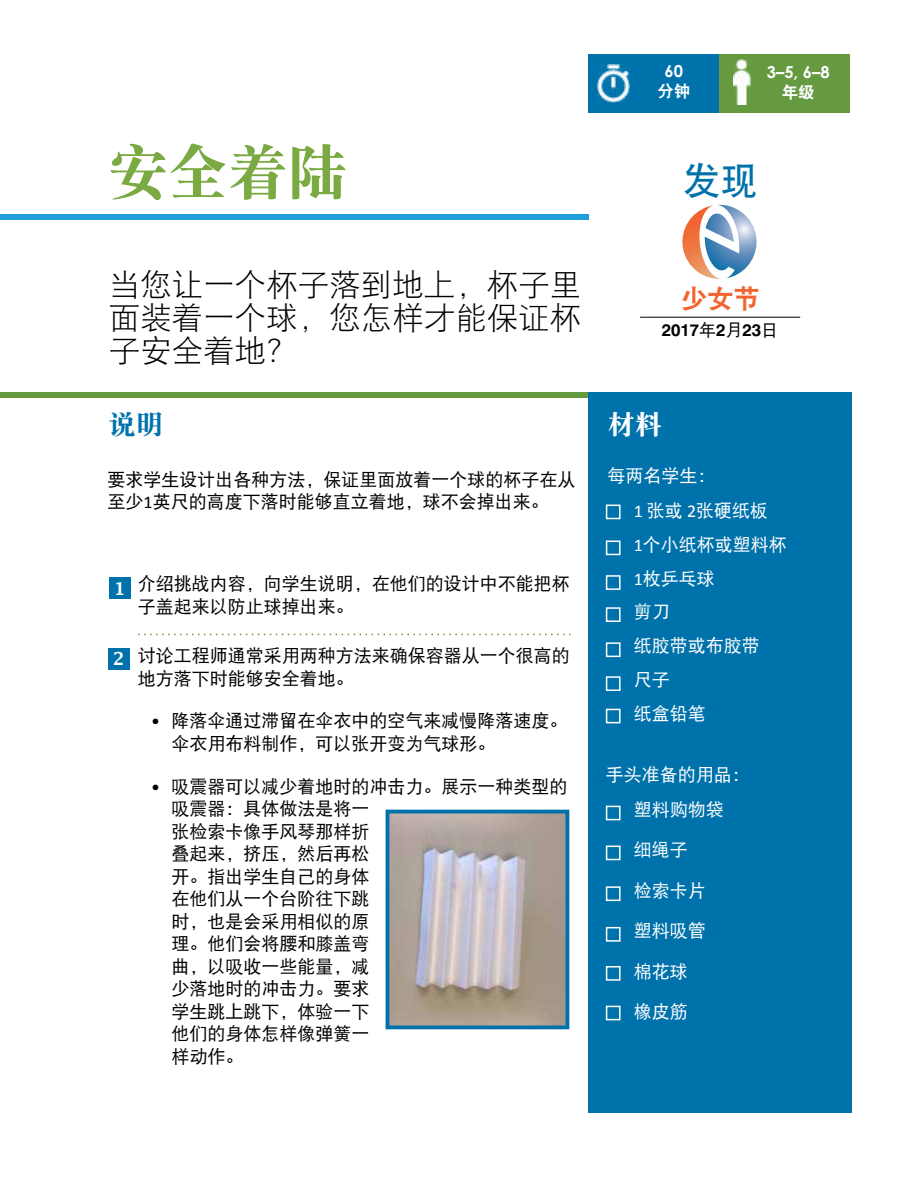
<style>
.page{position:relative;width:918px;height:1188px;background:#fff}
.page>*{position:absolute;margin:0;border:0;box-sizing:border-box;transform-origin:0 0}
.t1{font:60px "DFP Song W9";color:#7aaa41}
.t2{font:37.5px "DFP Hei W7 GBK EUC H";color:#0072aa}
.t3{font:31.5px/33px "DFP Hei W3";color:#000;text-align:justify}
.t4{font:27px "DFP Song W9";color:#fff}
.t5{font:27px "DFP Song W9";color:#0072ab}
.t6{font:26.25px "DFP Hei W9 GBK EUC H";color:#f2632f}
.t7{font:18px/22.5px "DFP Hei W5";color:#000}
.t8{font:18px/33.8px "DFP Hei W5";color:#fff}
.t9{font:600 18px "Lucida Fax";color:#fff}
.t10{font:700 16.8px "Helvetica";color:#000}
.t11{font:700 16.5px "Century Gothic";color:#fff}
.t12{font:16.5px "DFP Hei W9";color:#fff}
.s1{font-family:"Calibri"}
.s2{font-family:"DFP Hei W5 GBK EUC H";font-weight:400}
</style>
<div class="page">
<div style="left:0;top:214px;width:588px;height:6px;background:#20a0db"></div>
<div style="left:0;top:392px;width:589px;height:6px;background:#659a41"></div>
<div style="left:589px;top:392px;width:263px;height:720px;background:#0072ab"></div>
<svg style="left:138px;top:634px;width:433px;height:1px"></svg>
<div style="left:719px;top:54px;width:131px;height:59px;background:#659a41"></div>
<div style="left:588px;top:54px;width:130px;height:59px;background:#0072ab"></div>
<img style="left:734px;top:60px;width:16px;height:44px">
<img style="left:597px;top:64px;width:33px;height:38px">
<div style="left:606px;top:541px;width:15px;height:14px;border:2px solid #fff"></div>
<div style="left:606px;top:607px;width:15px;height:15px;border:2px solid #fff"></div>
<div style="left:606px;top:806px;width:15px;height:14px;border:2px solid #fff"></div>
<div style="left:606px;top:846px;width:15px;height:14px;border:2px solid #fff"></div>
<div style="left:606px;top:886px;width:15px;height:15px;border:2px solid #fff"></div>
<div style="left:606px;top:927px;width:15px;height:15px;border:2px solid #fff"></div>
<div style="left:606px;top:575px;width:15px;height:15px;border:2px solid #fff"></div>
<div style="left:606px;top:642px;width:15px;height:15px;border:2px solid #fff"></div>
<div style="left:606px;top:676px;width:15px;height:15px;border:2px solid #fff"></div>
<div style="left:606px;top:709px;width:15px;height:14px;border:2px solid #fff"></div>
<div style="left:606px;top:505px;width:15px;height:14px;border:2px solid #fff"></div>
<div style="left:606px;top:966px;width:15px;height:15px;border:2px solid #fff"></div>
<div style="left:108px;top:648px;width:22px;height:21px;background:#0072ab"></div>
<div style="left:109px;top:578px;width:21px;height:21px;background:#0072ab"></div>
<div style="left:606px;top:1006px;width:15px;height:14px;border:2px solid #fff"></div>
<img style="left:391px;top:815px;width:173px;height:209px">
<div style="left:386px;top:810px;width:183px;height:219px;border:4px solid #0072ab"></div>
<svg style="left:682px;top:205px;width:75px;height:74px"></svg>
<hr style="left:640px;top:317px;width:160px;height:1px;background:#000">
<h1 class="t1" style="left:108px;top:139px;width:241px">安全着陆</h1>
<p class="t11" style="left:665px;top:59px;width:20px">60</p>
<p class="t12" style="left:657px;top:82px;width:34px">分钟</p>
<p class="t11" style="left:767px;top:59px;width:64px">3–5, 6–8</p>
<p class="t12" style="left:782px;top:83px;width:34px">年级</p>
<h2 class="t2" style="left:683px;top:160px;width:76px">发现</h2>
<h3 class="t3" style="left:109px;top:268px;width:474px">当您让一个杯子落到地上，杯子里面装着一个球，您怎样才能保证杯子安全着地？</h3>
<h3 class="t5" style="left:109px;top:409px;width:56px">说明</h3>
<p class="t7" style="left:108px;top:468px;width:470px">要求学生设计出各种方法，保证里面放着一个球的杯子在从至少<span class="s1">1</span>英尺的高度下落时能够直立着地，球不会掉出来。</p>
<p class="t9" style="left:114px;top:578px;width:13px">1</p>
<p class="t9" style="left:113px;top:648px;width:13px">2</p>
<p class="t7" style="left:138px;top:572px;width:433px">介绍挑战内容，向学生说明，在他们的设计中不能把杯子盖起来以防止球掉出来。</p>
<p class="t7" style="left:138px;top:644px;width:433px">讨论工程师通常采用两种方法来确保容器从一个很高的地方落下时能够安全着地。</p>
<p class="t7" style="left:172px;top:709px;width:397px;text-indent:-20px"><span class="s1">•</span> 降落伞通过滞留在伞衣中的空气来减慢降落速度。伞衣用布料制作，可以张开变为气球形。</p>
<p class="t7" style="left:172px;top:775px;width:397px;text-indent:-20px"><span class="s1">•</span> 吸震器可以减少着地时的冲击力。展示一种类型的吸震器：具体做法是将一<br>张检索卡像手风琴那样折<br>叠起来，挤压，然后再松<br>开。指出学生自己的身体<br>在他们从一个台阶往下跳<br>时，也是会采用相似的原<br>理。他们会将腰和膝盖弯<br>曲，以吸收一些能量，减<br>少落地时的冲击力。要求<br>学生跳上跳下，体验一下<br>他们的身体怎样像弹簧一<br>样动作。</p>
<h3 class="t6" style="left:681px;top:285px;width:80px">少女节</h3>
<p class="t10" style="left:662px;top:320px;width:118px">2017<span class="s2">年</span>2<span class="s2">月</span>23<span class="s2">日</span></p>
<h3 class="t4" style="left:608px;top:409px;width:56px">材料</h3>
<p class="t8" style="left:634px;top:457px;width:136px;line-height:35.5px;text-indent:-26px">每两名学生：<br><span class="s1">1</span> 张或 <span class="s1">2</span>张硬纸板</p>
<p class="t8" style="left:634px;top:527px;width:155px"><span class="s1">1</span>个小纸杯或塑料杯<br><span class="s1">1</span>枚乒乓球<br>剪刀<br>纸胶带或布胶带<br>尺子<br>纸盒铅笔</p>
<p class="t8" style="left:606px;top:757px;width:145px">手头准备的用品：</p>
<p class="t8" style="left:634px;top:792px;width:91px">塑料购物袋</p>
<p class="t8" style="left:634px;top:833px;width:55px">细绳子</p>
<p class="t8" style="left:634px;top:873px;width:73px">检索卡片</p>
<p class="t8" style="left:634px;top:914px;width:73px">塑料吸管</p>
<p class="t8" style="left:634px;top:954px;width:55px">棉花球</p>
<p class="t8" style="left:634px;top:995px;width:55px">橡皮筋</p>
</div>
